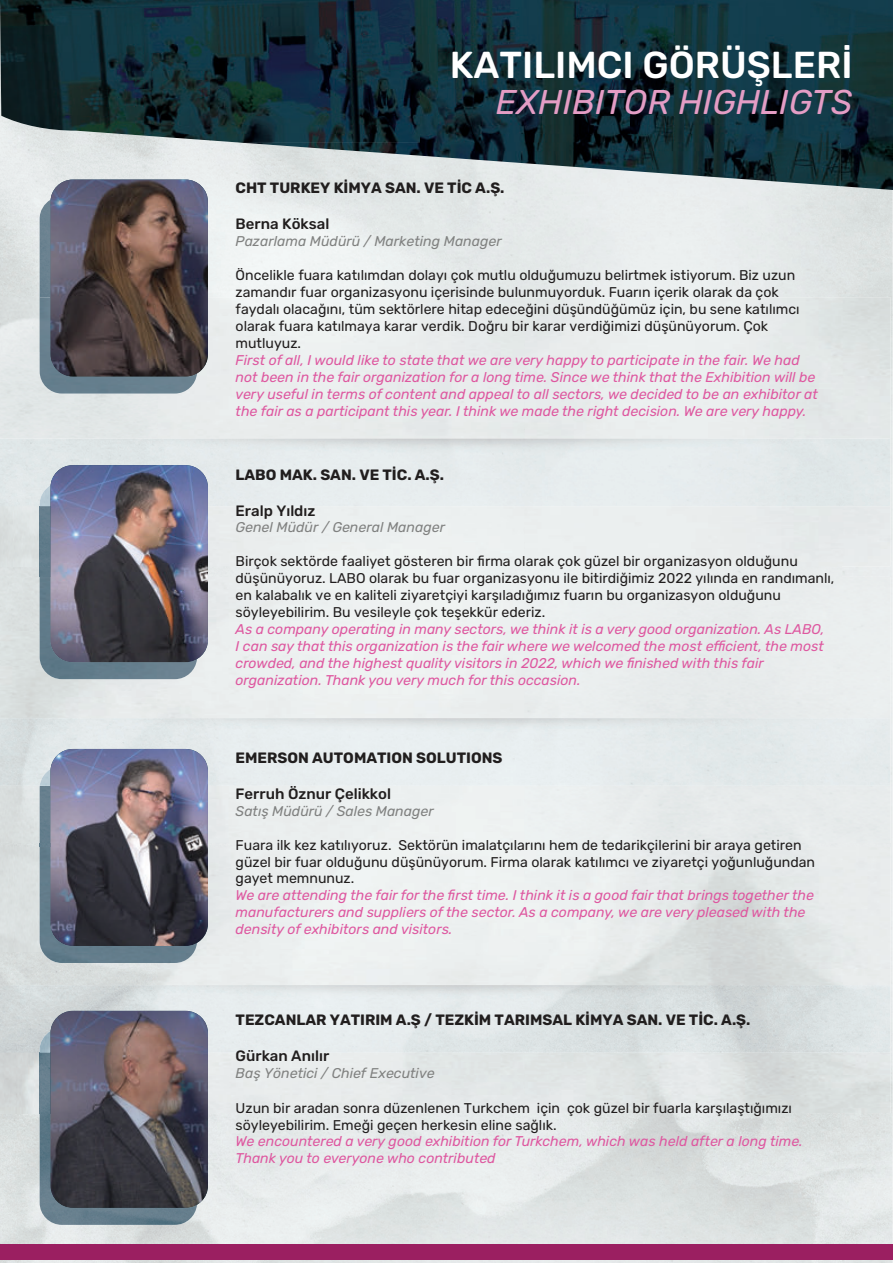
<style>
.page{position:relative;width:893px;height:1263px;background:#fff}
.page>*{position:absolute;margin:0;border:0;box-sizing:border-box;transform-origin:0 0}
.t1{font:500 37.5px "Rubik";color:#fff}
.t2{font:italic 34.35px "Rubik";color:#e49dc5}
.t3{font:700 15px "Rubik";color:#211e1e}
.t4{font:500 15px "Rubik";color:#211e1e}
.t5{font:14.1px/17px "Rubik";color:#211e1e}
.t6{font:italic 14.1px/17px "Rubik";color:#de58a0}
.t7{font:italic 14.1px "Rubik";color:#808180}
</style>
<div class="page">
<img style="left:841px;top:314px;width:52px;height:949px">
<img style="left:158px;top:1113px;width:683px;height:150px">
<img style="left:0;top:1211px;width:158px;height:52px">
<img style="left:0;top:209px;width:40px;height:88px">
<div style="left:0;top:506px;width:40px;height:124px;background:#dbe0e0"></div>
<img style="left:0;top:1113px;width:40px;height:98px">
<div style="left:0;top:1245px;width:892px;height:15px;background:#9b1f61"></div>
<img style="left:0;top:0;width:210px;height:140px">
<img style="left:210px;top:0;width:630px;height:143px">
<img style="left:840px;top:0;width:53px;height:190px">
<img style="left:238px;top:142px;width:603px;height:44px">
<div style="left:157px;top:297px;width:733px;height:269px;background:#e9eded"></div>
<img style="left:0;top:297px;width:40px;height:54px">
<div style="left:0;top:439px;width:890px;height:67px;background:#e5ebec"></div>
<img style="left:0;top:786px;width:40px;height:60px">
<div style="left:0;top:846px;width:40px;height:106px;background:#dbe0e0"></div>
<img style="left:0;top:1053px;width:50px;height:60px">
<img style="left:0;top:985px;width:890px;height:68px">
<svg style="left:40px;top:566px;width:10px;height:11px"></svg>
<img style="left:40px;top:485px;width:10px;height:81px">
<img style="left:40px;top:577px;width:157px;height:102px">
<img style="left:50px;top:465px;width:158px;height:197px">
<img style="left:40px;top:769px;width:10px;height:75px">
<img style="left:40px;top:846px;width:157px;height:117px">
<svg style="left:40px;top:844px;width:10px;height:2px"></svg>
<img style="left:50px;top:749px;width:158px;height:197px">
<img style="left:40px;top:1113px;width:157px;height:112px">
<img style="left:40px;top:1031px;width:10px;height:22px">
<img style="left:50px;top:1011px;width:158px;height:197px">
<img style="left:40px;top:200px;width:10px;height:97px">
<img style="left:40px;top:297px;width:157px;height:97px">
<img style="left:50px;top:180px;width:158px;height:197px">
<h1 class="t1" style="left:450px;top:44px;width:404px">KATILIMCI GÖRÜŞLERİ</h1>
<h2 class="t2" style="left:496px;top:83px;width:358px">EXHIBITOR HIGHLIGTS</h2>
<p class="t3" style="left:236px;top:180px;width:270px">CHT TURKEY KİMYA SAN. VE TİC A.Ş.</p>
<p class="t4" style="left:236px;top:216px;width:95px">Berna Köksal</p>
<p class="t7" style="left:236px;top:234px;width:268px">Pazarlama Müdürü / Marketing Manager</p>
<p class="t5" style="left:236px;top:267px;width:566px">Öncelikle fuara katılımdan dolayı çok mutlu olduğumuzu belirtmek istiyorum. Biz uzun zamandır fuar organizasyonu içerisinde bulunmuyorduk. Fuarın içerik olarak da çok faydalı olacağını, tüm sektörlere hitap edeceğini düşündüğümüz için, bu sene katılımcı olarak fuara katılmaya karar verdik. Doğru bir karar verdiğimizi düşünüyorum. Çok mutluyuz.</p>
<p class="t6" style="left:236px;top:352px;width:584px">First of all, I would like to state that we are very happy to participate in the fair. We had not been in the fair organization for a long time. Since we think that the Exhibition will be very useful in terms of content and appeal to all sectors, we decided to be an exhibitor at the fair as a participant this year. I think we made the right decision. We are very happy.</p>
<p class="t3" style="left:236px;top:466px;width:210px">LABO MAK. SAN. VE TİC. A.Ş.</p>
<p class="t4" style="left:236px;top:502px;width:81px">Eralp Yıldız</p>
<p class="t7" style="left:236px;top:520px;width:211px">Genel Müdür / General Manager</p>
<p class="t5" style="left:236px;top:553px;width:600px">Birçok sektörde faaliyet gösteren bir firma olarak çok güzel bir organizasyon olduğunu düşünüyoruz. LABO olarak bu fuar organizasyonu ile bitirdiğimiz 2022 yılında en randımanlı, en kalabalık ve en kaliteli ziyaretçiyi karşıladığımız fuarın bu organizasyon olduğunu söyleyebilirim. Bu vesileyle çok teşekkür ederiz.</p>
<p class="t6" style="left:236px;top:621px;width:590px">As a company operating in many sectors, we think it is a very good organization. As LABO, I can say that this organization is the fair where we welcomed the most efficient, the most crowded, and the highest quality visitors in 2022, which we finished with this fair organization. Thank you very much for this occasion.</p>
<p class="t3" style="left:236px;top:749px;width:268px">EMERSON AUTOMATION SOLUTIONS</p>
<p class="t4" style="left:236px;top:785px;width:157px">Ferruh Öznur Çelikkol</p>
<p class="t7" style="left:236px;top:803px;width:200px">Satış Müdürü / Sales Manager</p>
<p class="t5" style="left:236px;top:837px;width:581px">Fuara ilk kez katılıyoruz. Sektörün imalatçılarını hem de tedarikçilerini bir araya getiren güzel bir fuar olduğunu düşünüyorum. Firma olarak katılımcı ve ziyaretçi yoğunluğundan gayet memnunuz.</p>
<p class="t6" style="left:236px;top:887px;width:580px">We are attending the fair for the first time. I think it is a good fair that brings together the manufacturers and suppliers of the sector. As a company, we are very pleased with the density of exhibitors and visitors.</p>
<p class="t3" style="left:236px;top:1011px;width:516px">TEZCANLAR YATIRIM A.Ş / TEZKİM TARIMSAL KİMYA SAN. VE TİC. A.Ş.</p>
<p class="t4" style="left:236px;top:1047px;width:95px">Gürkan Anılır</p>
<p class="t7" style="left:236px;top:1065px;width:201px">Baş Yönetici / Chief Executive</p>
<p class="t5" style="left:236px;top:1099px;width:558px">Uzun bir aradan sonra düzenlenen Turkchem için çok güzel bir fuarla karşılaştığımızı söyleyebilirim. Emeği geçen herkesin eline sağlık.</p>
<p class="t6" style="left:236px;top:1133px;width:569px">We encountered a very good exhibition for Turkchem, which was held after a long time.<br>Thank you to everyone who contributed</p>
</div>
